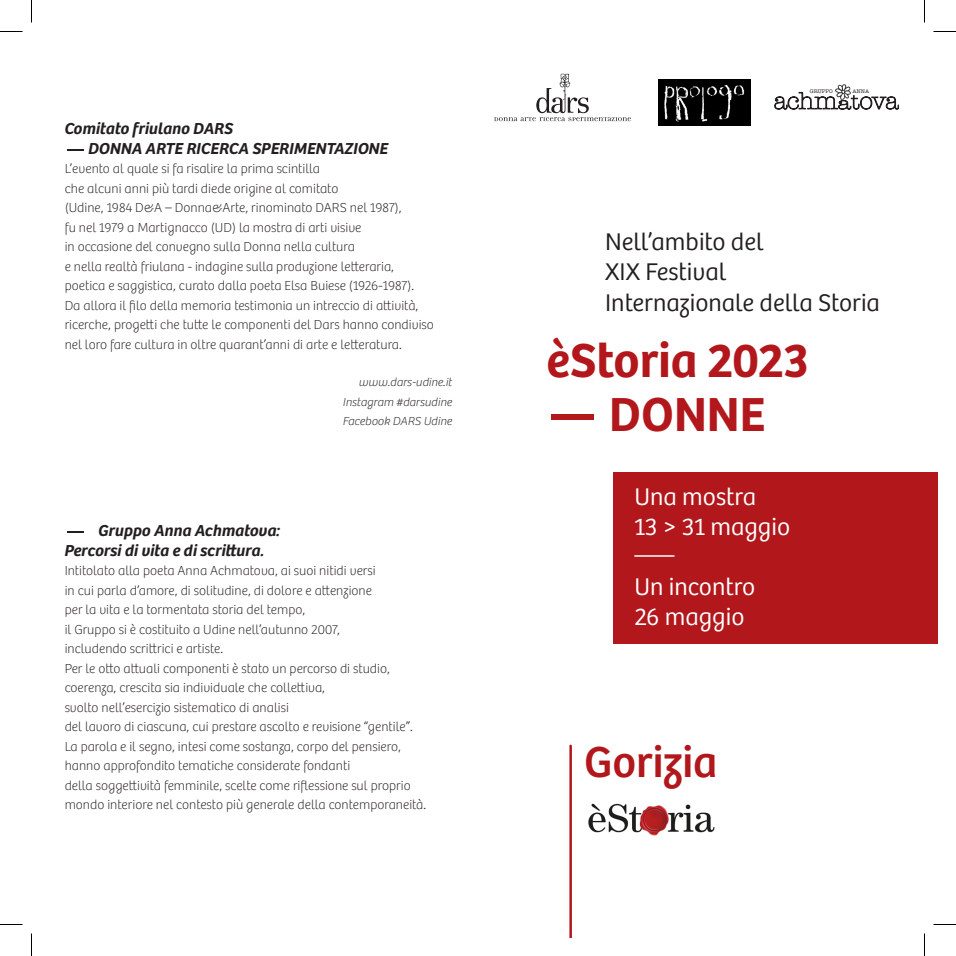
<style>
.page{position:relative;width:956px;height:956px;background:#fff}
.page>*{position:absolute;margin:0;border:0;box-sizing:border-box;transform-origin:0 0}
.t1{font:600 49.5px "Bree";color:#b2171c}
.t2{font:600 49.5px "Bree";color:#b2171c;scale:3.3 1}
.t3{font:45px "Bree";color:#b2171c}
.t4{font:300 25.05px "Bree";color:#231f20}
.t5{font:300 25.05px "Bree";color:#fff}
.t6{font:300 24.15px "American Typewriter";color:#231f20}
.t7{font:italic 600 16.5px "Bree";color:#231f20}
.t8{font:100 13.5px/19.5px "Bree";color:#231f20}
.t9{font:italic 100 12px "Bree";color:#231f20}
.t10{font:5.4px "American Typewriter";color:#231f20}
.s1{font-style:normal;font-size:15px}
.s2{font-size:16.95px}
.s3{font-size:21.75px}
</style>
<div class="page">
<img style="left:588px;top:803px;width:127px;height:33px">
<svg style="left:494px;top:74px;width:137px;height:47px"></svg>
<img style="left:659px;top:79px;width:92px;height:47px">
<img style="left:835px;top:84px;width:16px;height:15px">
<hr style="left:569px;top:746px;width:3px;height:191px;background:#b2171c">
<div style="left:613px;top:472px;width:324px;height:172px;background:#b2171c"></div>
<hr style="left:634px;top:555px;width:40px;height:2px;background:#fff">
<svg style="left:0;top:31px;width:22px;height:1px"></svg>
<svg style="left:933px;top:31px;width:23px;height:1px"></svg>
<svg style="left:0;top:924px;width:22px;height:1px"></svg>
<svg style="left:933px;top:924px;width:23px;height:1px"></svg>
<svg style="left:31px;top:0;width:1px;height:23px"></svg>
<svg style="left:31px;top:933px;width:1px;height:23px"></svg>
<svg style="left:924px;top:0;width:1px;height:23px"></svg>
<svg style="left:924px;top:933px;width:1px;height:23px"></svg>
<p class="t7" style="left:65px;top:116px;width:170px">Comitato friulano DARS</p>
<p class="t7" style="left:65px;top:135px;width:325px"><span class="s1">-</span>DONNA ARTE RICERCA SPERIMENTAZIONE</p>
<p class="t8" style="left:65px;top:158px;width:257px">L’evento al quale si fa risalire la prima scintilla</p>
<p class="t8" style="left:65px;top:178px;width:275px">che alcuni anni più tardi diede origine al comitato</p>
<p class="t8" style="left:65px;top:197px;width:339px">(Udine, 1984 D&amp;A – Donna&amp;Arte, rinominato DARS nel 1987),</p>
<p class="t8" style="left:65px;top:217px;width:298px">fu nel 1979 a Martignacco (UD) la mostra di arti visive</p>
<p class="t8" style="left:65px;top:236px;width:292px">in occasione del convegno sulla Donna nella cultura</p>
<p class="t8" style="left:65px;top:256px;width:331px">e nella realtà friulana - indagine sulla produzione letteraria,</p>
<p class="t8" style="left:65px;top:275px;width:351px">poetica e saggistica, curato dalla poeta Elsa Buiese (1926-1987).</p>
<p class="t8" style="left:65px;top:295px;width:371px">Da allora il filo della memoria testimonia un intreccio di attività, ricerche, progetti che tutte le componenti del Dars hanno condiviso nel loro fare cultura in oltre quarant’anni di arte e letteratura.</p>
<p class="t9" style="left:359px;top:374px;width:95px">www.dars-udine.it</p>
<p class="t9" style="left:343px;top:393px;width:111px">Instagram #darsudine</p>
<p class="t9" style="left:343px;top:413px;width:111px">Facebook DARS Udine</p>
<p class="t7" style="left:65px;top:518px;width:217px"><span class="s1">-</span> Gruppo Anna Achmatova:</p>
<p class="t7" style="left:65px;top:537px;width:201px">Percorsi di vita e di scrittura.</p>
<p class="t8" style="left:65px;top:560px;width:313px">Intitolato alla poeta Anna Achmatova, ai suoi nitidi versi</p>
<p class="t8" style="left:65px;top:580px;width:309px">in cui parla d’amore, di solitudine, di dolore e attenzione</p>
<p class="t8" style="left:65px;top:599px;width:242px">per la vita e la tormentata storia del tempo,</p>
<p class="t8" style="left:65px;top:619px;width:277px">il Gruppo si è costituito a Udine nell’autunno 2007,</p>
<p class="t8" style="left:65px;top:638px;width:160px">includendo scrittrici e artiste.</p>
<p class="t8" style="left:65px;top:658px;width:327px">Per le otto attuali componenti è stato un percorso di studio,</p>
<p class="t8" style="left:65px;top:677px;width:262px">coerenza, crescita sia individuale che collettiva,</p>
<p class="t8" style="left:65px;top:697px;width:226px">svolto nell’esercizio sistematico di analisi</p>
<p class="t8" style="left:65px;top:716px;width:350px">del lavoro di ciascuna, cui prestare ascolto e revisione “gentile”.</p>
<p class="t8" style="left:65px;top:736px;width:338px">La parola e il segno, intesi come sostanza, corpo del pensiero,</p>
<p class="t8" style="left:65px;top:755px;width:287px">hanno approfondito tematiche considerate fondanti</p>
<p class="t8" style="left:65px;top:775px;width:363px">della soggettività femminile, scelte come riflessione sul proprio mondo interiore nel contesto più generale della contemporaneità.</p>
<p class="t10" style="left:810px;top:87px;width:24px">GRUPPO</p>
<p class="t10" style="left:852px;top:87px;width:18px">ANNA</p>
<p class="t6" style="left:774px;top:83px;width:126px">achm<span class="s2">a</span><span class="s3">t</span>ova</p>
<p class="t4" style="left:605px;top:224px;width:160px">Nell’ambito del</p>
<p class="t4" style="left:605px;top:254px;width:123px">XIX Festival</p>
<p class="t4" style="left:605px;top:284px;width:276px">Internazionale della Storia</p>
<p class="t1" style="left:547px;top:322px;width:264px">èStoria 2023</p>
<p class="t2" style="left:547px;top:376px;width:68px">- DONNE</p>
<p class="t5" style="left:634px;top:478px;width:123px">Una mostra</p>
<p class="t5" style="left:634px;top:508px;width:157px">13 &gt; 31 maggio</p>
<p class="t5" style="left:634px;top:568px;width:122px">Un incontro</p>
<p class="t5" style="left:634px;top:598px;width:112px">26 maggio</p>
<p class="t3" style="left:584px;top:728px;width:135px">Gorizia</p>
</div>
